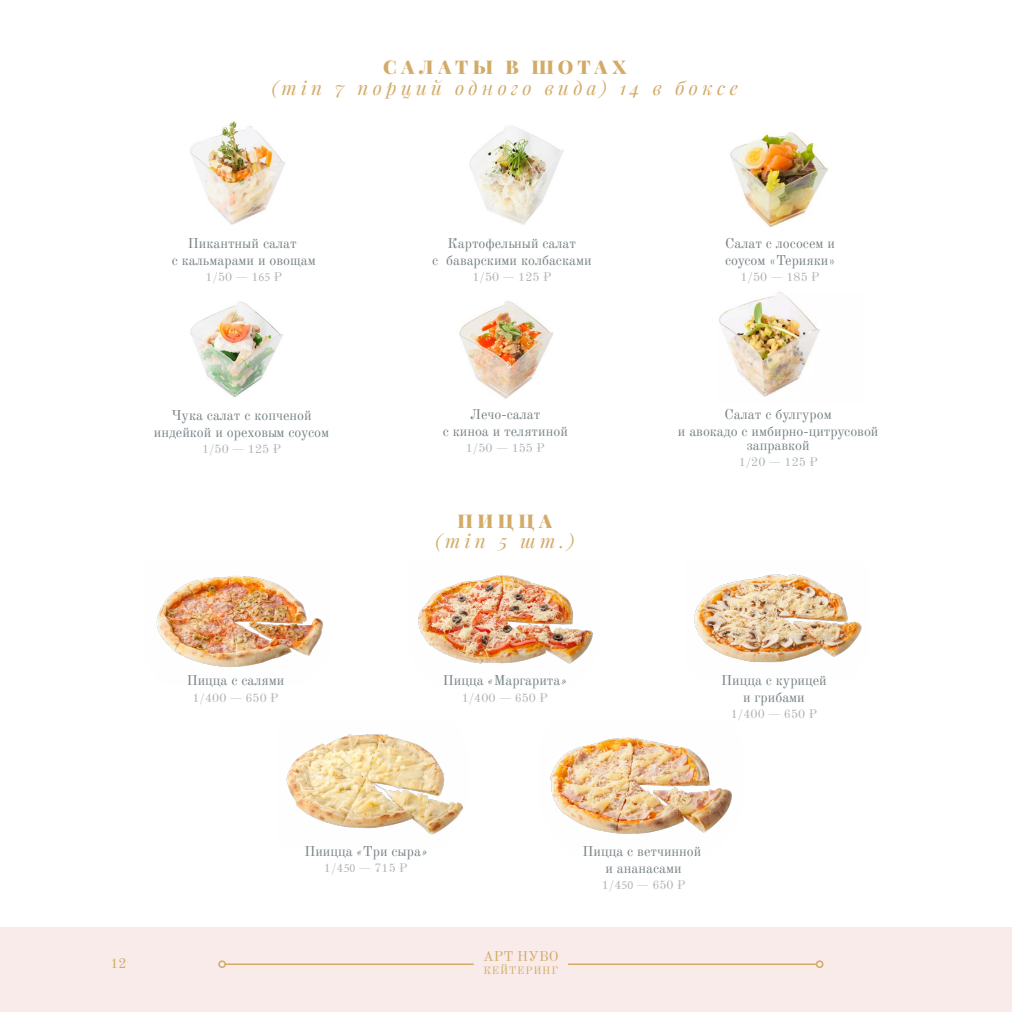
<style>
.page{position:relative;width:1012px;height:1012px;background:#fff}
.page>*{position:absolute;margin:0;border:0;box-sizing:border-box;transform-origin:0 0}
.t1{font:italic 18.9px "Playfair Display";letter-spacing:.23em;color:#d2ab67}
.t2{font:900 18.9px "Playfair Display";letter-spacing:.235em;color:#d2ab67}
.t3{font:14px/16.4px "Old Standard TT";color:#758084;text-align:center}
.t4{font:14px "Old Standard TT";color:#d2ab67}
.t5{font:12.25px "Old Standard TT";color:#afb4b7}
.t6{font:10.5px "Old Standard TT";letter-spacing:.08em;color:#d2ab67}
.s1{font-family:"Minion Pro"}
.s2{font-style:italic}
</style>
<div class="page">
<img style="left:190px;top:121px;width:95px;height:104px">
<img style="left:469px;top:126px;width:95px;height:99px">
<img style="left:190px;top:302px;width:93px;height:95px">
<img style="left:730px;top:132px;width:98px;height:96px">
<img style="left:459px;top:301px;width:95px;height:98px">
<img style="left:719px;top:292px;width:101px;height:105px">
<img style="left:156px;top:576px;width:168px;height:91px">
<img style="left:418px;top:575px;width:175px;height:89px">
<img style="left:694px;top:574px;width:168px;height:89px">
<img style="left:286px;top:734px;width:177px;height:101px">
<img style="left:550px;top:737px;width:182px;height:97px">
<div style="left:0;top:928px;width:1012px;height:84px;background:#f9ebe9"></div>
<hr style="left:225px;top:963px;width:249px;height:2px;background:#d2ab67">
<div style="left:218px;top:960px;width:8px;height:8px;border:2px solid #d2ab67;border-radius:50%"></div>
<hr style="left:568px;top:963px;width:249px;height:2px;background:#d2ab67">
<div style="left:816px;top:960px;width:7px;height:8px;border:2px solid #d2ab67;border-radius:50%"></div>
<h1 class="t2" style="left:383px;top:55px;width:245px">САЛАТЫ В ШОТАХ</h1>
<h1 class="t1" style="left:272px;top:75px;width:468px">(min 7 порций одного вида) 14 в боксе</h1>
<p class="t3" style="left:172px;top:234px;width:145px">Пикантный салат<br>с кальмарами и овощам</p>
<p class="t5" style="left:206px;top:267px;width:78px">1/50 — 1<span class="s1">65</span> ₽</p>
<p class="t3" style="left:432px;top:234px;width:161px">Картофельный салат<br>с баварскими колбасками</p>
<p class="t5" style="left:472px;top:268px;width:81px">1/50 — 125 ₽</p>
<p class="t3" style="left:725px;top:234px;width:112px;text-align:left">Салат с лососем и соусом «Терияки»</p>
<p class="t5" style="left:741px;top:268px;width:81px">1/50 — 185 ₽</p>
<p class="t3" style="left:154px;top:406px;width:177px">Чука салат с копченой индейкой и ореховым соусом</p>
<p class="t5" style="left:202px;top:440px;width:81px">1/50 — 125 ₽</p>
<p class="t3" style="left:187px;top:671px;width:99px">Пицца с салями</p>
<p class="t5" style="left:193px;top:688px;width:88px">1/400 — 650 ₽</p>
<p class="t3" style="left:443px;top:405px;width:127px">Лечо-салат<br>с киноа и телятиной</p>
<p class="t5" style="left:466px;top:439px;width:81px">1/50 — 155 ₽</p>
<h1 class="t2" style="left:457px;top:508px;width:96px">ПИЦЦА</h1>
<h1 class="t1" style="left:435px;top:529px;width:141px">(min 5 шт.)</h1>
<p class="t3" style="left:443px;top:671px;width:125px">Пицца <span class="s2">«</span>Маргарита<span class="s2">»</span></p>
<p class="t5" style="left:462px;top:688px;width:88px">1/400 — 650 ₽</p>
<p class="t3" style="left:678px;top:405px;width:202px">Салат с булгуром<br>и авокадо с имбирно-цитрусовой</p>
<p class="t3" style="left:747px;top:436px;width:65px">заправкой</p>
<p class="t5" style="left:739px;top:453px;width:81px">1/20 — 125 ₽</p>
<p class="t3" style="left:721px;top:671px;width:107px">Пицца с курицей и грибами</p>
<p class="t5" style="left:731px;top:705px;width:88px">1/400 — 650 ₽</p>
<p class="t4" style="left:111px;top:952px;width:18px">12</p>
<p class="t3" style="left:304px;top:842px;width:124px">Пиицца <span class="s2">«</span>Три сыра<span class="s2">»</span></p>
<p class="t5" style="left:324px;top:858px;width:85px">1/4<span class="s1">50</span> — 715 ₽</p>
<p class="t4" style="left:483px;top:946px;width:77px">АРТ НУВО</p>
<p class="t6" style="left:483px;top:963px;width:76px">КЕЙТЕРИНГ</p>
<p class="t3" style="left:583px;top:842px;width:120px;line-height:17.2px">Пицца с ветчинной и ананасами</p>
<p class="t5" style="left:602px;top:875px;width:85px">1/4<span class="s1">50</span> — 650 ₽</p>
</div>
